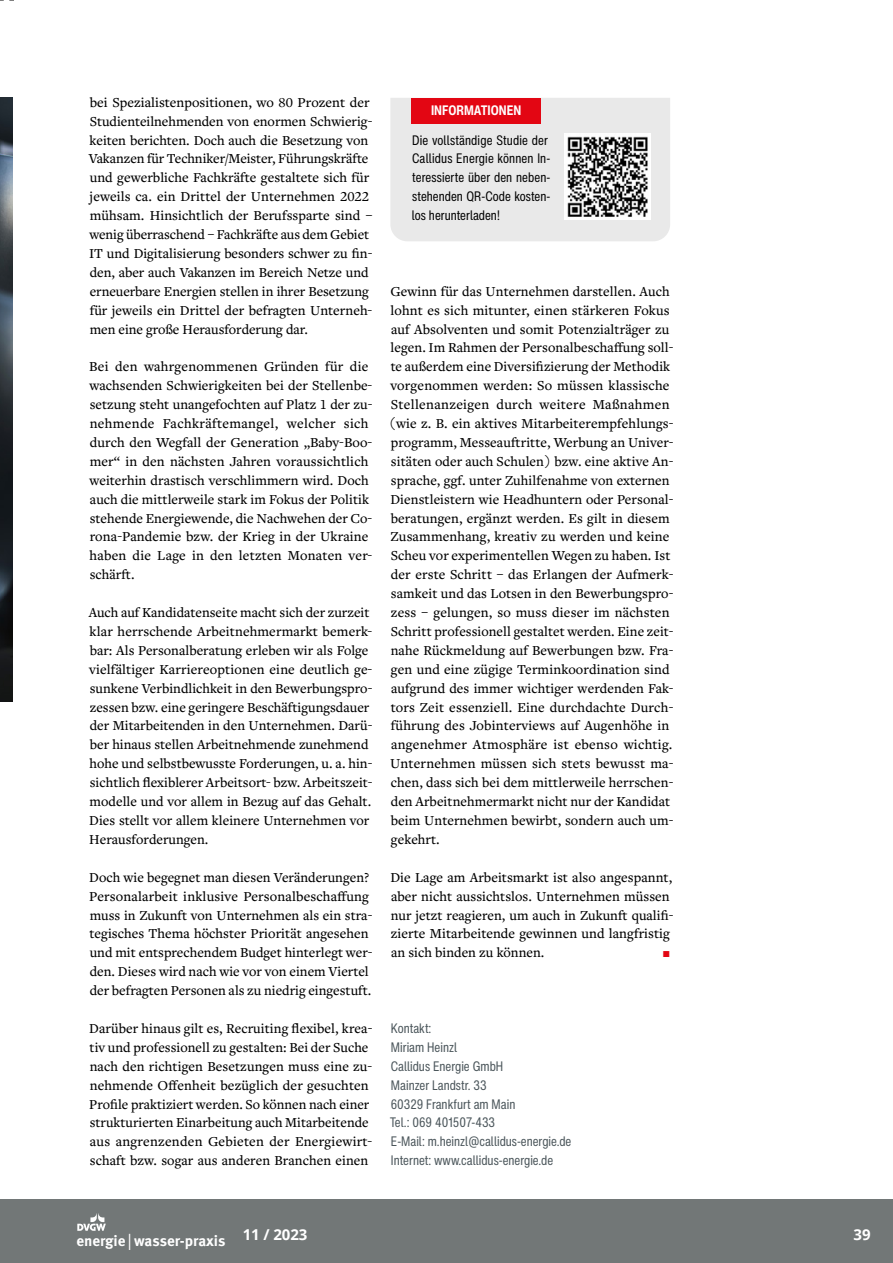
<style>
.page{position:relative;width:893px;height:1263px;background:#fff}
.page>*{position:absolute;margin:0;border:0;box-sizing:border-box;transform-origin:0 0}
.t1{font:700 15px "Meta OT";letter-spacing:-.005em;color:#fff}
.t2{font:700 15px "Open Sans";color:#fff}
.t3{font:500 14.25px/18.9px "Freight Text Pro";letter-spacing:.005em;color:#000}
.t4{font:500 14.25px "Freight Text Pro";color:#e30613}
.t5{font:condensed 13.5px/18.9px "Helvetica Now Text";color:#4b565b}
.t6{font:condensed 13.5px/18.9px "Helvetica Now Text";letter-spacing:.01em;color:#000}
.t7{font:700 condensed 13.5px "Helvetica Now Text";color:#fff}
.s1{font-family:"Meta OT Norm";font-weight:400;font-size:17.4px}
</style>
<div class="page">
<img style="left:0;top:98px;width:13px;height:603px">
<div style="left:390px;top:98px;width:280px;height:143px;background:#e9e9e9"></div>
<div style="left:412px;top:98px;width:129px;height:25px;background:#e30613"></div>
<img style="left:564px;top:133px;width:86px;height:86px">
<div style="left:0;top:1199px;width:893px;height:64px;background:#727777"></div>
<svg style="left:77px;top:1213px;width:29px;height:18px"></svg>
<p class="t3" style="left:89px;top:92px;width:286px">bei Spezialistenpositionen, wo 80 Prozent der Studienteilnehmenden von enormen Schwierig&shy;keiten berichten. Doch auch die Besetzung von Vakanzen für Techniker/Meister, Führungskräfte und gewerbliche Fachkräfte gestaltete sich für jeweils ca. ein Drittel der Unternehmen 2022 mühsam. Hinsichtlich der Berufssparte sind – wenig überraschend – Fachkräfte aus dem Gebiet IT und Digitalisierung besonders schwer zu fin&shy;den, aber auch Vakanzen im Bereich Netze und erneuerbare Energien stellen in ihrer Besetzung für jeweils ein Drittel der befragten Unterneh&shy;men eine große Herausforderung dar.</p>
<p class="t3" style="left:89px;top:357px;width:285px">Bei den wahrgenommenen Gründen für die wachsenden Schwierigkeiten bei der Stellenbe&shy;setzung steht unangefochten auf Platz 1 der zu&shy;nehmende Fachkräftemangel, welcher sich durch den Wegfall der Generation „Baby-Boo&shy;mer“ in den nächsten Jahren voraussichtlich weiterhin drastisch verschlimmern wird. Doch auch die mittlerweile stark im Fokus der Politik stehende Energiewende, die Nachwehen der Co&shy;rona-Pandemie bzw. der Krieg in der Ukraine haben die Lage in den letzten Monaten ver&shy;schärft.</p>
<p class="t3" style="left:89px;top:602px;width:285px">Auch auf Kandidatenseite macht sich der zurzeit klar herrschende Arbeitnehmermarkt bemerk&shy;bar: Als Personalberatung erleben wir als Folge vielfältiger Karriereoptionen eine deutlich ge&shy;sunkene Verbindlichkeit in den Bewerbungspro&shy;zessen bzw. eine geringere Beschäftigungsdauer der Mitarbeitenden in den Unternehmen. Darü&shy;ber hinaus stellen Arbeitnehmende zunehmend hohe und selbstbewusste Forderungen, u. a. hin&shy;sichtlich flexiblerer Arbeitsort- bzw. Arbeitszeit&shy;modelle und vor allem in Bezug auf das Gehalt.<br>Dies stellt vor allem kleinere Unternehmen vor Herausforderungen.</p>
<p class="t3" style="left:89px;top:867px;width:285px">Doch wie begegnet man diesen Veränderungen?<br>Personalarbeit inklusive Personalbeschaffung muss in Zukunft von Unternehmen als ein stra&shy;tegisches Thema höchster Priorität angesehen und mit entsprechendem Budget hinterlegt wer&shy;den. Dieses wird nach wie vor von einem Viertel der befragten Personen als zu niedrig eingestuft.</p>
<p class="t3" style="left:89px;top:1018px;width:285px">Darüber hinaus gilt es, Recruiting flexibel, krea&shy;tiv und professionell zu gestalten: Bei der Suche nach den richtigen Besetzungen muss eine zu&shy;nehmende Offenheit bezüglich der gesuchten Profile praktiziert werden. So können nach einer strukturierten Einarbeitung auch Mitarbeitende aus angrenzenden Gebieten der Energiewirt&shy;schaft bzw. sogar aus anderen Branchen einen</p>
<p class="t7" style="left:431px;top:102px;width:92px">INFORMATIONEN</p>
<p class="t6" style="left:412px;top:130px;width:140px">Die vollständige Studie der<br>Callidus Energie können In&shy;teressierte über den neben&shy;stehenden QR-Code kosten&shy;los herunterladen!</p>
<p class="t3" style="left:389px;top:281px;width:286px">Gewinn für das Unternehmen darstellen. Auch lohnt es sich mitunter, einen stärkeren Fokus auf Absolventen und somit Potenzialträger zu legen. Im Rahmen der Personalbeschaffung soll&shy;te außerdem eine Diversifizierung der Methodik vorgenommen werden: So müssen klassische Stellenanzeigen durch weitere Maßnahmen (wie z. B. ein aktives Mitarbeiterempfehlungs&shy;programm, Messeauftritte, Werbung an Univer&shy;sitäten oder auch Schulen) bzw. eine aktive An&shy;sprache, ggf. unter Zuhilfenahme von externen Dienstleistern wie Headhuntern oder Personal&shy;beratungen, ergänzt werden. Es gilt in diesem Zusammenhang, kreativ zu werden und keine Scheu vor experimentellen Wegen zu haben. Ist der erste Schritt – das Erlangen der Aufmerk&shy;samkeit und das Lotsen in den Bewerbungspro&shy;zess – gelungen, so muss dieser im nächsten Schritt professionell gestaltet werden. Eine zeit&shy;nahe Rückmeldung auf Bewerbungen bzw. Fra&shy;gen und eine zügige Terminkoordination sind aufgrund des immer wichtiger werdenden Fak&shy;tors Zeit essenziell. Eine durchdachte Durch&shy;führung des Jobinterviews auf Augenhöhe in angenehmer Atmosphäre ist ebenso wichtig.<br>Unternehmen müssen sich stets bewusst ma&shy;chen, dass sich bei dem mittlerweile herrschen&shy;den Arbeitnehmermarkt nicht nur der Kandidat beim Unternehmen bewirbt, sondern auch um&shy;gekehrt.</p>
<p class="t3" style="left:390px;top:867px;width:285px">Die Lage am Arbeitsmarkt ist also angespannt, aber nicht aussichtslos. Unternehmen müssen nur jetzt reagieren, um auch in Zukunft qualifi&shy;zierte Mitarbeitende gewinnen und langfristig an sich binden zu können.</p>
<p class="t4" style="left:663px;top:943px;width:9px">P</p>
<p class="t5" style="left:390px;top:1019px;width:183px">Kontakt:<br>Miriam Heinzl<br>Callidus Energie GmbH<br>Mainzer Landstr. 33<br>60329 Frankfurt am Main<br>Tel.: 069 401507-433<br>E-Mail: m.heinzl@callidus-energie.de<br>Internet: www.callidus-energie.de</p>
<p class="t1" style="left:77px;top:1232px;width:232px">energie <span class="s1">|</span>wasser-praxis <sup>11</sup> <sup>/</sup> <sup>2023</sup></p>
<p class="t2" style="left:853px;top:1224px;width:19px">39</p>
</div>
